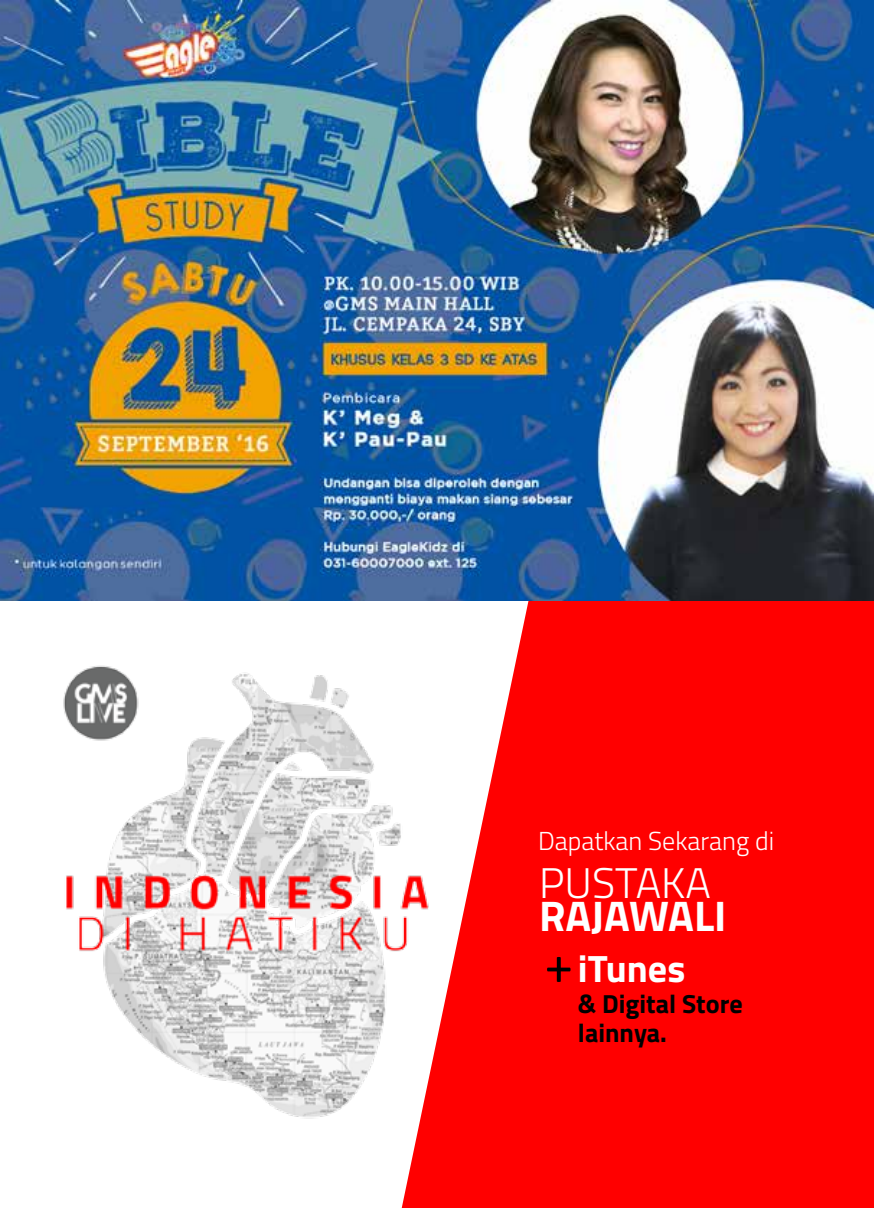
<style>
.page{position:relative;width:874px;height:1208px;background:#fff}
.page>*{position:absolute;margin:0;border:0;box-sizing:border-box;transform-origin:0 0}
.t1{font:54.6px "Calibri";color:#000}
.t2{font:700 42.8px "Titillium";color:#fff}
.t3{font:300 42.8px "Titillium";color:#fff}
.t4{font:700 38px "Titillium";color:#fff}
.t5{font:700 26.2px/28.6px "Titillium";color:#000}
.t6{font:300 26px "Titillium";color:#fff}
</style>
<div class="page">
<svg style="left:401px;top:600px;width:472px;height:608px;background:#fe1212"></svg>
<img style="left:63px;top:641px;width:368px;height:490px">
<img style="left:0;top:0;width:873px;height:600px">
<p class="t6" style="left:537px;top:822px;width:237px">Dapatkan Sekarang di</p>
<h2 class="t3" style="left:539px;top:851px;width:173px">PUSTAKA</h2>
<h2 class="t2" style="left:539px;top:883px;width:189px">RAJAWALI</h2>
<h3 class="t4" style="left:577px;top:939px;width:109px">iTunes</h3>
<p class="t5" style="left:577px;top:988px;width:166px">&amp; Digital Store lainnya.</p>
<h1 class="t1" style="left:545px;top:932px;width:29px">+</h1>
</div>
